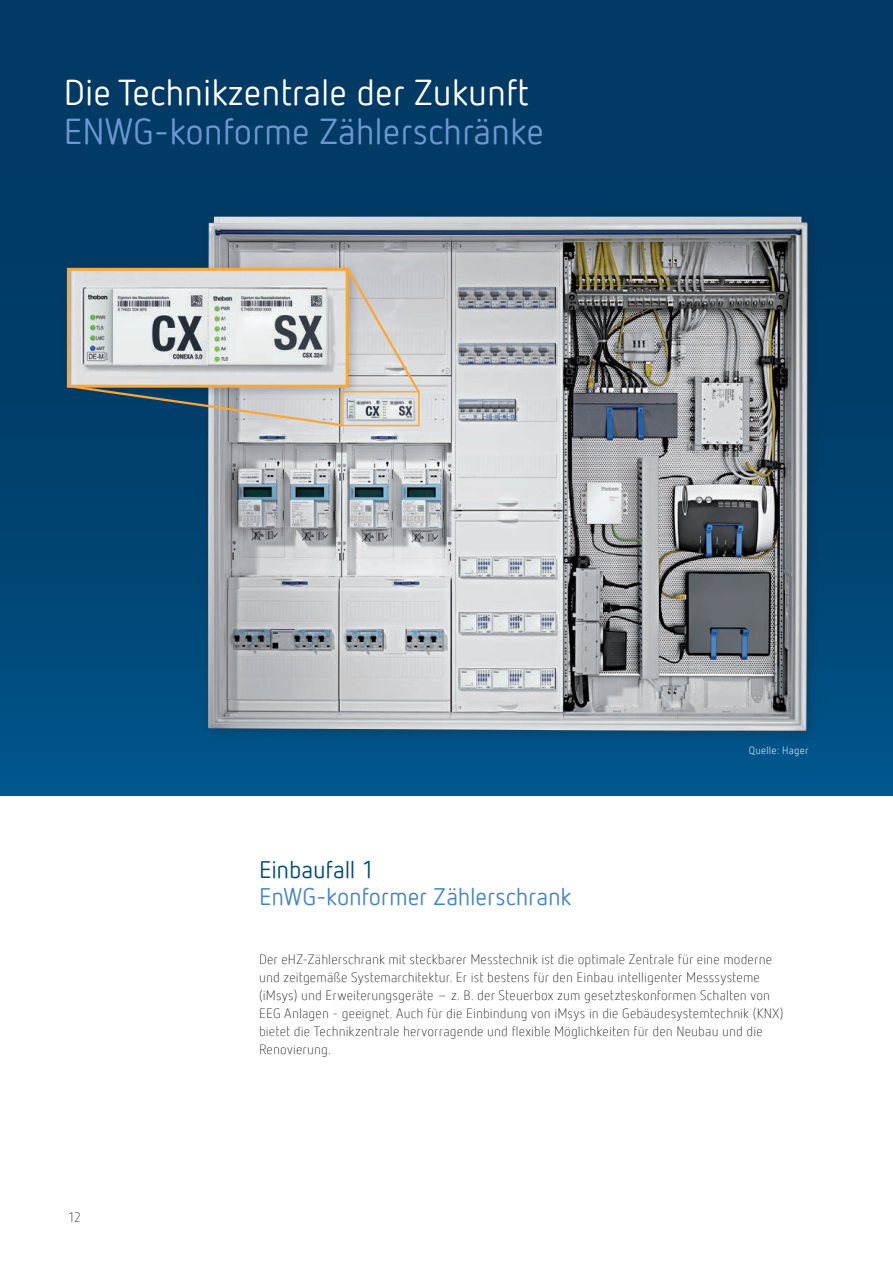
<style>
.page{position:relative;width:893px;height:1263px;background:#fff}
.page>*{position:absolute;margin:0;border:0;box-sizing:border-box;transform-origin:0 0}
.t1{font:36px "Netto Offc Pro";color:#fff}
.t2{font:36px "Netto Offc Pro";color:#6c98cf}
.t3{font:24px "Netto Offc Pro";letter-spacing:-.005em;color:#4786c5}
.t4{font:24px "Netto Offc Pro";letter-spacing:-.01em;color:#014d7a}
.t5{font:300 13.5px/18px "Netto Offc Pro";letter-spacing:.01em;color:#19191d}
.t6{font:300 13.5px "Netto Offc Pro";color:#231f20}
.t7{font:10.5px "Netto Offc Pro";letter-spacing:.02em;color:#c2d1ea}
.s1{color:#231f20}
</style>
<div class="page">
<div style="left:0;top:0;width:893px;height:795px;background:linear-gradient(to bottom,#00345d,#005082)"></div>
<div style="left:202px;top:211px;width:618px;height:532px;background:#231f20;opacity:.25"></div>
<img style="left:208px;top:217px;width:599px;height:514px">
<div style="left:61px;top:262px;width:300px;height:137px;background:#231f20;opacity:.25"></div>
<svg style="left:65px;top:265px;width:357px;height:163px;background:#b6bcbc"></svg>
<h1 class="t1" style="left:64px;top:69px;width:467px">Die Technikzentrale der Zukunft</h1>
<h1 class="t2" style="left:64px;top:108px;width:482px">ENWG-konforme Zählerschränke</h1>
<h2 class="t4" style="left:259px;top:854px;width:117px">Einbaufall 1</h2>
<h2 class="t3" style="left:259px;top:881px;width:314px">EnWG-konformer Zählerschrank</h2>
<p class="t7" style="left:749px;top:744px;width:61px">Quelle: Hager</p>
<p class="t6" style="left:68px;top:1209px;width:15px">12</p>
<p class="t5" style="left:259px;top:950px;width:526px">Der eHZ-Zählerschrank mit steckbarer Messtechnik ist die optimale Zentrale für eine moderne und zeitgemäße Systemarchitektur. Er ist bestens für den Einbau intelligenter Messsysteme (iMsys) und Erweiterungsgeräte – z. B. der Steuerbox zum gesetzteskonformen Schalten von EEG Anlagen - geeignet. Auch für die Einbindung von iMsys in die Gebäudesystemtechnik <span class="s1">(KNX) biete</span>t die Technikzentrale hervorragende und flexible Möglichkeiten für den Neubau und die Renovierung.</p>
</div>
